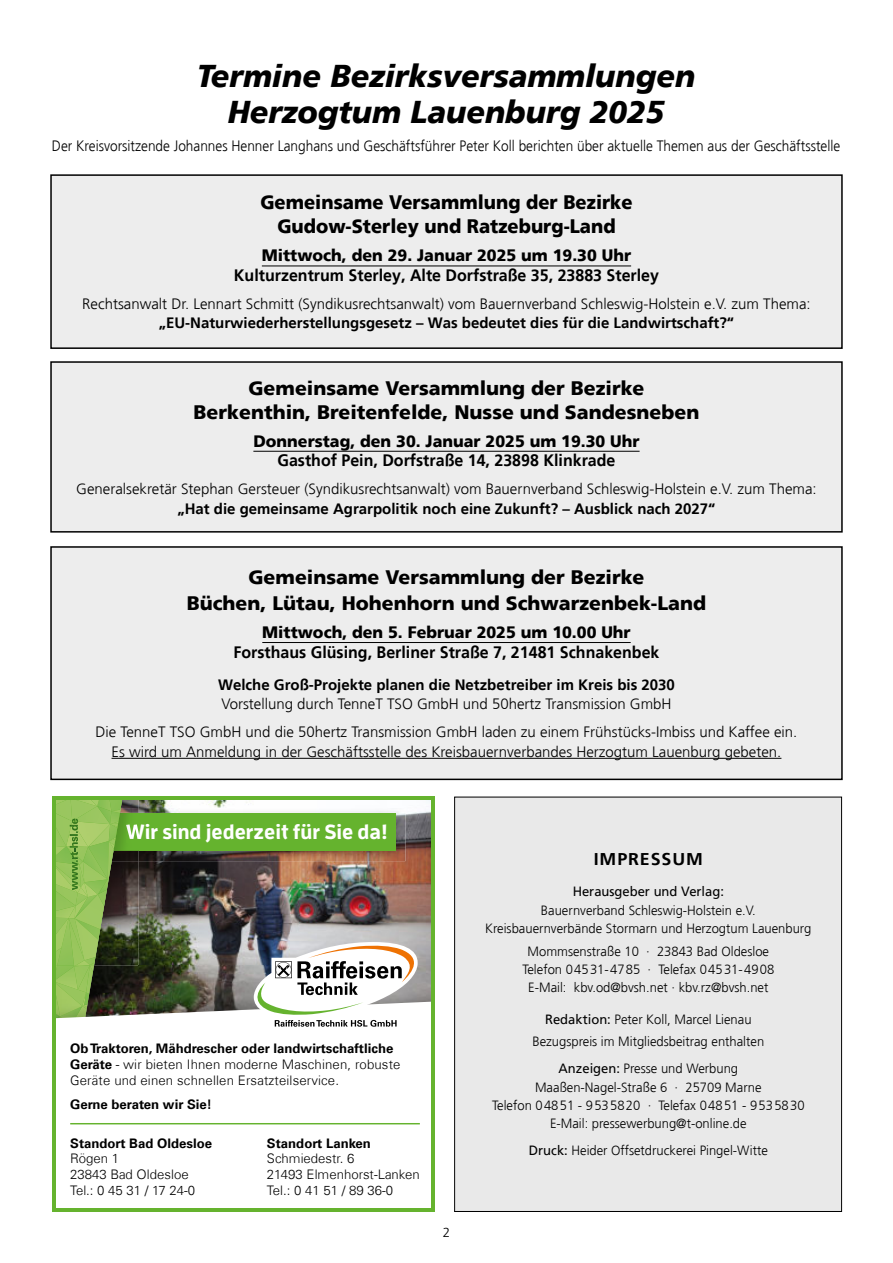
<style>
.page{position:relative;width:893px;height:1263px;background:#fff}
.page>*{position:absolute;margin:0;border:0;box-sizing:border-box;transform-origin:0 0}
.t1{font:italic 900 31.5px/36px "Frutiger";color:#000;text-align:center}
.t2{font:700 20.55px "Enzo OT";color:#fff}
.t3{font:900 19.5px/24px "Frutiger";color:#000;text-align:center}
.t4{font:900 19.5px/24px "Frutiger";color:#000;text-align:center;scale:.94 1}
.t5{font:700 16.95px "Frutiger";letter-spacing:.05em;color:#000;scale:1.05 1}
.t6{font:700 16.5px "Frutiger";color:#000}
.t7{font:900 16.5px "Frutiger";color:#000}
.t8{font:300 15px/28px "Frutiger";color:#000;text-align:center}
.t9{font:700 15px "Frutiger";color:#000}
.t10{font:300 15px "Frutiger";color:#000;scale:.91 1}
.t11{font:300 13.35px/18.3px "Frutiger";color:#000;text-align:center}
.t12{font:13.35px "Frutiger LT";color:#000}
.t13{font:300 13.2px/15.8px "Univers Com 45";letter-spacing:.01em;color:#000}
.t14{font:700 13.2px "Univers Com 65";color:#000}
.t15{font:300 13.2px "Frutiger";color:#000}
.s1{font-family:"Univers Com 65";font-weight:700}
.s2{font-family:"Frutiger LT";font-weight:400}
</style>
<div class="page">
<div style="left:455px;top:797px;width:387px;height:414px;background:#e9e9e9"></div>
<img style="left:123px;top:800px;width:308px;height:166px">
<img style="left:123px;top:808px;width:282px;height:53px">
<div style="left:81px;top:813px;width:314px;height:38px;background:#65b32e"></div>
<img style="left:126px;top:824px;width:13px;height:16px">
<img style="left:123px;top:966px;width:308px;height:35px">
<svg style="left:56px;top:1001px;width:375px;height:208px"></svg>
<hr style="left:52px;top:797px;width:4px;height:415px;background:#65b32e">
<svg style="left:56px;top:800px;width:67px;height:345px"></svg>
<svg style="left:254px;top:942px;width:168px;height:88px"></svg>
<hr style="left:52px;top:1209px;width:382px;height:3px;background:#65b32e">
<hr style="left:431px;top:797px;width:3px;height:415px;background:#65b32e">
<hr style="left:52px;top:797px;width:382px;height:3px;background:#65b32e">
<hr style="left:70px;top:1123px;width:350px;height:1px;background:#65b32e">
<div style="left:51px;top:175px;width:791px;height:173px;background:#ededed"></div>
<hr style="left:262px;top:266px;width:369px;height:1px;background:#000">
<div style="left:50px;top:174px;width:793px;height:175px;border:1px solid #000"></div>
<div style="left:51px;top:362px;width:791px;height:170px;background:#ededed"></div>
<hr style="left:253px;top:451px;width:387px;height:1px;background:#000">
<div style="left:50px;top:361px;width:793px;height:172px;border:1px solid #000"></div>
<div style="left:51px;top:547px;width:791px;height:232px;background:#ededed"></div>
<hr style="left:262px;top:642px;width:369px;height:1px;background:#000">
<hr style="left:112px;top:758px;width:669px;height:1px;background:#000">
<div style="left:50px;top:546px;width:793px;height:234px;border:1px solid #000"></div>
<h1 class="t1" style="left:197px;top:61px;width:500px">Termine Bezirksversammlungen<br>Herzogtum Lauenburg 2025</h1>
<p class="t10" style="left:52px;top:140px;width:868px">Der Kreisvorsitzende Johannes Henner Langhans und Geschäftsführer Peter Koll berichten über aktuelle Themen aus der Geschäftsstelle</p>
<h3 class="t4" style="left:260px;top:192px;width:398px">Gemeinsame Versammlung der Bezirke<br>Gudow-Sterley und Ratzeburg-Land</h3>
<p class="t7" style="left:262px;top:249px;width:371px">Mittwoch, den 29. Januar 2025 um 19.30 Uhr</p>
<p class="t6" style="left:234px;top:268px;width:427px">Kulturzentrum Sterley, Alte Dorfstraße 35, 23883 Sterley</p>
<p class="t8" style="left:82px;top:291px;width:730px">Rechtsanwalt Dr. Lennart Schmitt (Syndikusrechtsanwalt) vom Bauernverband Schleswig-Holstein e.V. zum Thema:</p>
<p class="t9" style="left:159px;top:317px;width:577px">„EU-Naturwiederherstellungsgesetz – Was bedeutet dies für die Landwirtschaft?“</p>
<h3 class="t3" style="left:194px;top:377px;width:507px">Gemeinsame Versammlung der Bezirke<br>Berkenthin, Breitenfelde, Nusse und Sandesneben</h3>
<p class="t7" style="left:253px;top:434px;width:388px">Donnerstag, den 30. Januar 2025 um 19.30 Uhr</p>
<p class="t6" style="left:277px;top:454px;width:340px">Gasthof Pein, Dorfstraße 14, 23898 Klinkrade</p>
<p class="t8" style="left:76px;top:476px;width:742px">Generalsekretär Stephan Gersteuer (Syndikusrechtsanwalt) vom Bauernverband Schleswig-Holstein e.V. zum Thema:</p>
<p class="t9" style="left:178px;top:502px;width:539px">„Hat die gemeinsame Agrarpolitik noch eine Zukunft? – Ausblick nach 2027“</p>
<h3 class="t3" style="left:187px;top:566px;width:521px;line-height:25.8px">Gemeinsame Versammlung der Bezirke<br>Büchen, Lütau, Hohenhorn und Schwarzenbek-Land</h3>
<p class="t7" style="left:262px;top:625px;width:370px">Mittwoch, den 5. Februar 2025 um 10.00 Uhr</p>
<p class="t6" style="left:233px;top:645px;width:428px">Forsthaus Glüsing, Berliner Straße 7, 21481 Schnakenbek</p>
<p class="t9" style="left:218px;top:678px;width:458px">Welche Groß-Projekte planen die Netzbetreiber im Kreis bis 2030</p>
<p class="t8" style="left:96px;top:691px;width:703px">Vorstellung durch TenneT TSO GmbH und 50hertz Transmission GmbH<br>Die TenneT TSO GmbH und die 50hertz Transmission GmbH laden zu einem Frühstücks-Imbiss und Kaffee ein.</p>
<p class="t8" style="left:112px;top:739px;width:671px">Es wird um Anmeldung in der Geschäftsstelle des Kreisbauernverbandes Herzogtum Lauenburg gebeten.</p>
<h2 class="t2" style="left:126px;top:824px;width:263px">Wir sind jederzeit für Sie da!</h2>
<p class="t14" style="left:70px;top:1043px;width:325px">Ob Traktoren, Mähdrescher oder landwirtschaftliche</p>
<p class="t13" style="left:70px;top:1057px;width:332px"><span class="s1">Geräte</span> - wir bieten Ihnen moderne Maschinen, robuste<br>Geräte und einen schnellen Ersatzteilservice.</p>
<p class="t14" style="left:70px;top:1099px;width:143px">Gerne beraten wir Sie!</p>
<p class="t14" style="left:70px;top:1138px;width:143px">Standort Bad Oldesloe</p>
<p class="t13" style="left:70px;top:1152px;width:127px">Rögen 1<br>23843 Bad Oldesloe<br>Tel.: 0 45 31 / 17 24-0</p>
<p class="t14" style="left:267px;top:1138px;width:106px">Standort Lanken</p>
<p class="t13" style="left:267px;top:1152px;width:154px">Schmiedestr. 6<br>21493 Elmenhorst-Lanken<br>Tel.: 0 41 51 / 89 36-0</p>
<p class="t15" style="left:443px;top:1227px;width:9px">2</p>
<p class="t5" style="left:594px;top:852px;width:105px">IMPRESSUM</p>
<p class="t12" style="left:573px;top:886px;width:153px">Herausgeber und Verlag:</p>
<p class="t11" style="left:485px;top:902px;width:328px">Bauernverband Schleswig-Holstein e.V.<br>Kreisbauernverbände Stormarn und Herzogtum Lauenburg</p>
<p class="t11" style="left:522px;top:943px;width:253px">Mommsenstraße 10 · 23843 Bad Oldesloe<br>Telefon 04531-4785 · Telefax 04531-4908<br>E-Mail: kbv.od@bvsh.net · kbv.rz@bvsh.net</p>
<p class="t11" style="left:532px;top:1009px;width:233px;line-height:22.6px"><span class="s2">Redaktion:</span> Peter Koll, Marcel Lienau<br>Bezugspreis im Mitgliedsbeitrag enthalten</p>
<p class="t11" style="left:492px;top:1061px;width:314px"><span class="s2">Anzeigen:</span> Presse und Werbung<br>Maaßen-Nagel-Straße 6 · 25709 Marne<br>Telefon 04851 - 9535820 · Telefax 04851 - 9535830<br>E-Mail: pressewerbung@t-online.de</p>
<p class="t11" style="left:529px;top:1142px;width:241px"><span class="s2">Druck:</span> Heider Offsetdruckerei Pingel-Witte</p>
</div>
